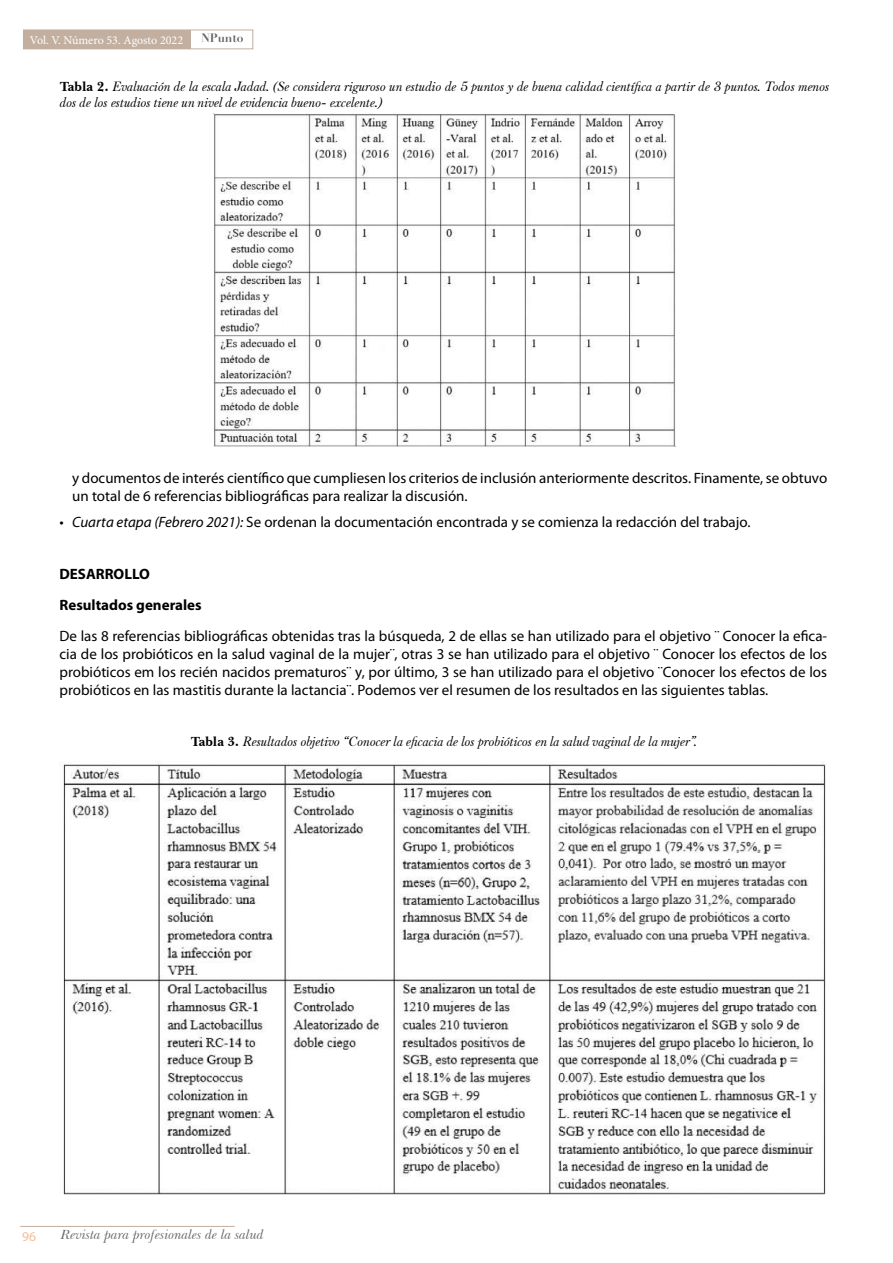
<style>
.page{position:relative;width:893px;height:1263px;background:#fff}
.page>*{position:absolute;margin:0;border:0;box-sizing:border-box;transform-origin:0 0}
.t1{font:15px/18px "Myriad Pro";color:#000}
.t2{font:700 15px/30.8px "Myriad Pro";color:#000}
.t3{font:italic 13.5px/16.2px "Baskerville F";color:#000}
.t4{font:italic 13.5px "Baskerville BT";color:#646363}
.t5{font:13.5px "Myriad Pro";color:#f6bc96}
.t6{font:12px "Minion Pro";letter-spacing:-.005em;color:#fff}
.t7{font:700 12px "Didot LH";color:#646363}
.s1{font-family:"Baskerville BT";font-weight:700;font-style:normal}
.s2{font-style:italic}
</style>
<div class="page">
<div style="left:23px;top:30px;width:230px;height:19px;border:1px solid #c2afa0"></div>
<div style="left:23px;top:30px;width:168px;height:19px;background:#c2afa0"></div>
<hr style="left:20px;top:1226px;width:215px;height:1px;background:#c2afa0">
<img style="left:213px;top:114px;width:463px;height:332px">
<img style="left:63px;top:761px;width:763px;height:434px">
<p class="t6" style="left:30px;top:32px;width:155px">Vol. V. Número 53. Agosto 2022</p>
<p class="t7" style="left:201px;top:31px;width:44px">NPunto</p>
<p class="t3" style="left:60px;top:78px;width:771px"><span class="s1">Tabla 2.</span> Evaluación de la escala Jadad. (Se considera riguroso un estudio de 5 puntos y de buena calidad científica a partir de 3 puntos. Todos menos dos de los estudios tiene un nivel de evidencia bueno- excelente.)</p>
<p class="t1" style="left:72px;top:468px;width:756px">y documentos de interés científico que cumpliesen los criterios de inclusión anteriormente descritos. Finamente, se obtuvo un total de 6 referencias bibliográficas para realizar la discusión.</p>
<p class="t1" style="left:60px;top:513px;width:692px"><span class="s2">• Cuarta etapa (Febrero 2021):</span> Se ordenan la documentación encontrada y se comienza la redacción del trabajo.</p>
<p class="t2" style="left:60px;top:559px;width:144px">DESARROLLO<br>Resultados generales</p>
<p class="t1" style="left:60px;top:626px;width:769px;text-align:justify">De las 8 referencias bibliográficas obtenidas tras la búsqueda, 2 de ellas se han utilizado para el objetivo ¨ Conocer la efica&shy;cia de los probióticos en la salud vaginal de la mujer¨, otras 3 se han utilizado para el objetivo ¨ Conocer los efectos de los probióticos em los recién nacidos prematuros¨ y, por último, 3 se han utilizado para el objetivo ¨Conocer los efectos de los probióticos en las mastitis durante la lactancia¨. Podemos ver el resumen de los resultados en las siguientes tablas.</p>
<p class="t3" style="left:191px;top:734px;width:508px"><span class="s1">Tabla 3.</span> Resultados objetivo “Conocer la eficacia de los probióticos en la salud vaginal de la mujer”.</p>
<p class="t5" style="left:22px;top:1228px;width:15px">96</p>
<p class="t4" style="left:61px;top:1227px;width:205px">Revista para profesionales de la salud</p>
</div>
